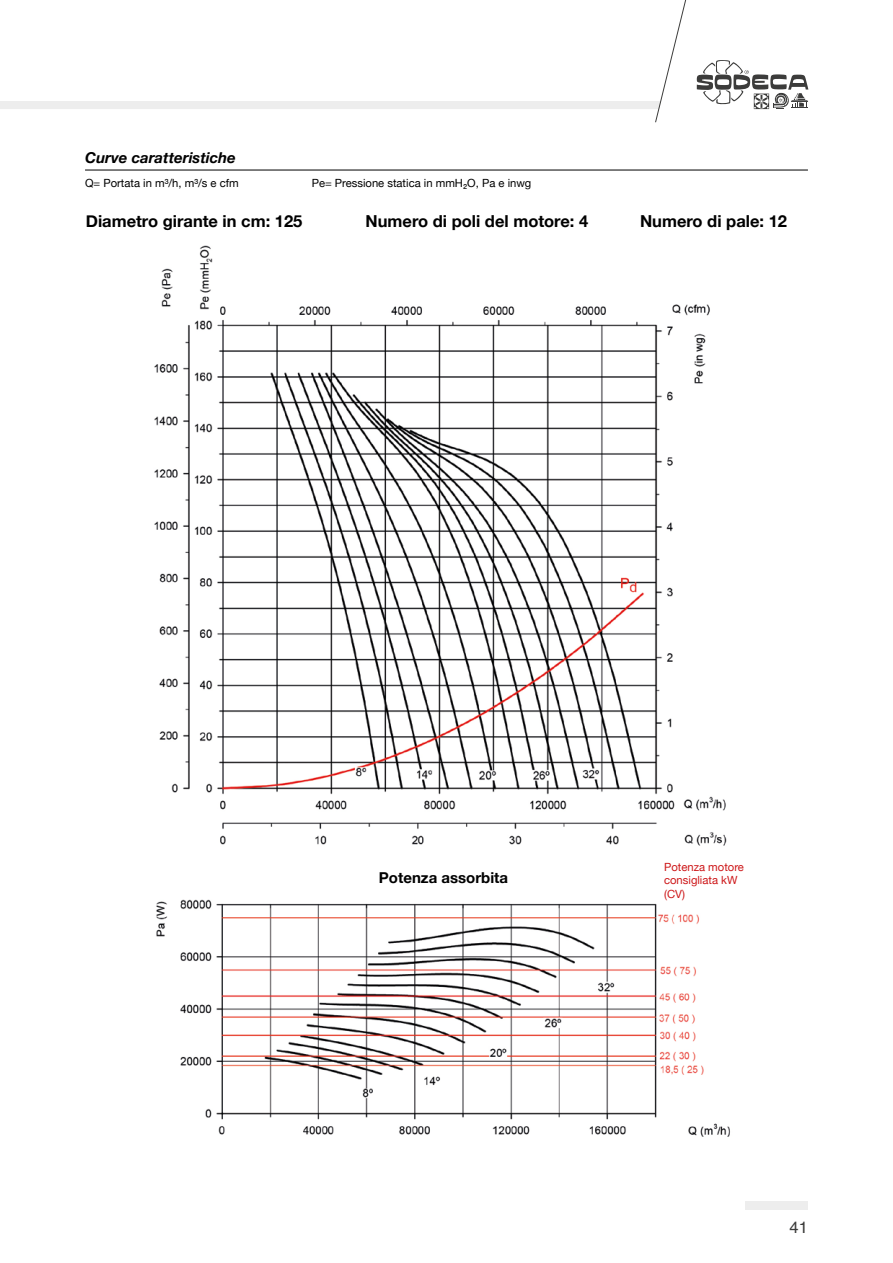
<style>
.page{position:relative;width:893px;height:1263px;background:#fff}
.page>*{position:absolute;margin:0;border:0;box-sizing:border-box;transform-origin:0 0}
.t1{font:700 16.5px "Helvetica Neue";color:#000}
.t2{font:16.5px "Helvetica";color:#3c3c3b}
.t3{font:italic 700 15px "Helvetica Neue";color:#000}
.t4{font:700 15px "Helvetica Neue";color:#000}
.t5{font:11.25px "Helvetica Neue";color:#000}
.t6{font:11.25px/13.5px "Helvetica Neue";color:#cd1719}
</style>
<div class="page">
<div style="left:746px;top:1202px;width:62px;height:8px;background:#ededed"></div>
<svg style="left:0;top:0;width:686px;height:123px"></svg>
<svg style="left:697px;top:60px;width:111px;height:49px"></svg>
<hr style="left:85px;top:170px;width:723px;height:1px;background:#000">
<img style="left:154px;top:245px;width:576px;height:892px">
<p class="t3" style="left:85px;top:146px;width:152px">Curve caratteristiche</p>
<p class="t5" style="left:85px;top:175px;width:155px">Q= Portata in m³/h, m³/s e cfm</p>
<p class="t5" style="left:312px;top:175px;width:221px">Pe= Pressione statica in mmH₂O, Pa e inwg</p>
<p class="t1" style="left:86px;top:208px;width:218px">Diametro girante in cm: 125</p>
<p class="t1" style="left:366px;top:208px;width:224px">Numero di poli del motore: 4</p>
<p class="t1" style="left:640px;top:208px;width:148px">Numero di pale: 12</p>
<p class="t4" style="left:379px;top:866px;width:131px">Potenza assorbita</p>
<p class="t6" style="left:664px;top:861px;width:81px">Potenza motore consigliata kW (CV)</p>
<p class="t2" style="left:790px;top:1214px;width:20px">41</p>
</div>
